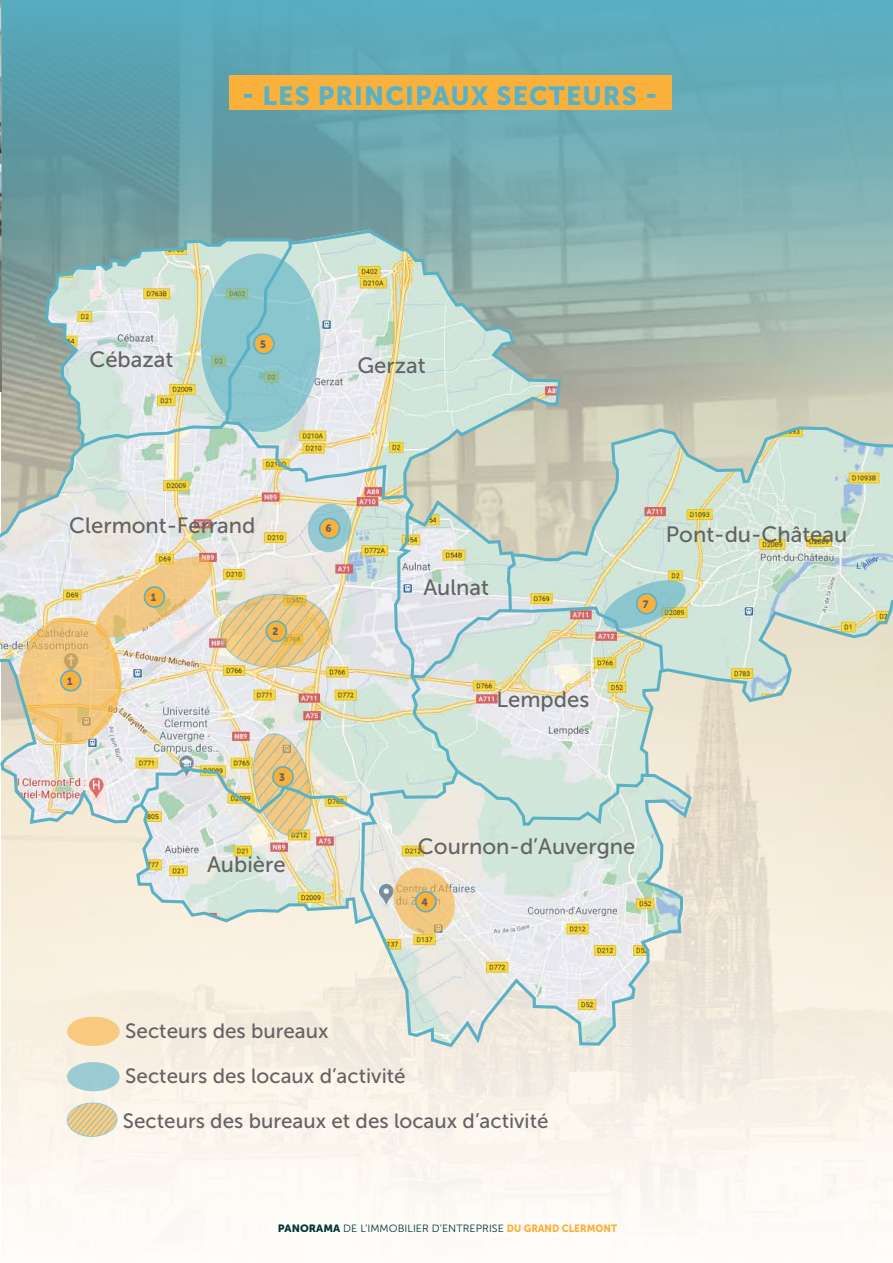
<style>
.page{position:relative;width:893px;height:1263px;background:#fff}
.page>*{position:absolute;margin:0;border:0;box-sizing:border-box;transform-origin:0 0}
.t1{font:26.25px "Museo Sans 900";letter-spacing:.04em;color:#5ab1c6}
.t2{font:22.05px "Museo Sans 500";color:#646363}
.t3{font:20.55px "Museo Sans 500";color:#646363}
.t4{font:10.65px "Museo Sans 900";color:#646363;scale:.95 1}
.t5{font:10.5px "Museo Sans 300";letter-spacing:.005em;color:#003735}
.s1{font-family:"Museo Sans 900"}
.s2{font-family:"Museo Sans 900";color:#f9b13c}
</style>
<div class="page">
<img style="left:0;top:1px;width:1px;height:229px">
<svg style="left:1px;top:0;width:892px;height:230px;background:#67a7b1"></svg>
<div style="left:230px;top:75px;width:442px;height:34px;background:#f9b13c"></div>
<div style="left:67px;top:1062px;width:53px;height:29px;background:#9bcad2;border-radius:50%"></div>
<svg style="left:66px;top:1102px;width:52px;height:35px;background:#e2d3a8"></svg>
<img style="left:0;top:230px;width:893px;height:816px">
<svg style="left:369px;top:767px;width:325px;height:282px;background:#dde2d7"></svg>
<img style="left:0;top:419px;width:461px;height:407px">
<svg style="left:43px;top:237px;width:244px;height:213px;background:#b5d0ca"></svg>
<img style="left:287px;top:226px;width:276px;height:275px">
<svg style="left:509px;top:425px;width:384px;height:355px;background:#d7dece"></svg>
<img style="left:90px;top:502px;width:263px;height:166px">
<img style="left:403px;top:498px;width:286px;height:182px">
<img style="left:135px;top:731px;width:245px;height:195px">
<div style="left:61px;top:671px;width:20px;height:20px;background:#f9b13c;border-radius:50%"></div>
<div style="left:60px;top:670px;width:22px;height:22px;border:2px solid #5ab1c6;border-radius:50%"></div>
<div style="left:144px;top:587px;width:20px;height:20px;background:#f9b13c;border-radius:50%"></div>
<div style="left:144px;top:586px;width:21px;height:22px;border:2px solid #5ab1c6;border-radius:50%"></div>
<div style="left:266px;top:621px;width:20px;height:20px;background:#f9b13c;border-radius:50%"></div>
<div style="left:265px;top:620px;width:22px;height:22px;border:2px solid #5ab1c6;border-radius:50%"></div>
<div style="left:273px;top:767px;width:20px;height:20px;background:#f9b13c;border-radius:50%"></div>
<div style="left:272px;top:766px;width:22px;height:22px;border:2px solid #5ab1c6;border-radius:50%"></div>
<div style="left:416px;top:892px;width:20px;height:20px;background:#f9b13c;border-radius:50%"></div>
<div style="left:415px;top:891px;width:22px;height:21px;border:2px solid #5ab1c6;border-radius:50%"></div>
<div style="left:254px;top:334px;width:20px;height:20px;background:#f9b13c;border-radius:50%"></div>
<div style="left:253px;top:333px;width:22px;height:22px;border:2px solid #5ab1c6;border-radius:50%"></div>
<div style="left:320px;top:518px;width:20px;height:20px;background:#f9b13c;border-radius:50%"></div>
<div style="left:319px;top:518px;width:21px;height:21px;border:2px solid #5ab1c6;border-radius:50%"></div>
<div style="left:637px;top:594px;width:20px;height:20px;background:#f9b13c;border-radius:50%"></div>
<div style="left:636px;top:593px;width:21px;height:21px;border:2px solid #5ab1c6;border-radius:50%"></div>
<p class="t1" style="left:242px;top:80px;width:417px">- LES PRINCIPAUX SECTEURS -</p>
<p class="t4" style="left:260px;top:338px;width:8px">5</p>
<p class="t2" style="left:89px;top:347px;width:86px">Cébazat</p>
<p class="t2" style="left:357px;top:353px;width:70px">Gerzat</p>
<p class="t2" style="left:69px;top:514px;width:188px">Clermont-Ferrand</p>
<p class="t4" style="left:67px;top:675px;width:7px">1</p>
<p class="t4" style="left:151px;top:591px;width:7px">1</p>
<p class="t4" style="left:272px;top:625px;width:8px">2</p>
<p class="t4" style="left:279px;top:771px;width:8px">3</p>
<p class="t2" style="left:207px;top:852px;width:80px">Aubière</p>
<p class="t4" style="left:326px;top:523px;width:8px">6</p>
<p class="t2" style="left:423px;top:576px;width:67px">Aulnat</p>
<p class="t2" style="left:496px;top:687px;width:94px">Lempdes</p>
<p class="t2" style="left:666px;top:523px;width:183px">Pont-du-Château</p>
<p class="t4" style="left:643px;top:598px;width:7px">7</p>
<p class="t2" style="left:418px;top:834px;width:219px">Cournon-d’Auvergne</p>
<p class="t4" style="left:422px;top:896px;width:8px">4</p>
<p class="t3" style="left:125px;top:1019px;width:205px">Secteurs des bureaux</p>
<p class="t3" style="left:125px;top:1065px;width:282px">Secteurs des locaux d’activité</p>
<p class="t3" style="left:123px;top:1110px;width:427px">Secteurs des bureaux et des locaux d’activité</p>
<p class="t5" style="left:278px;top:1222px;width:341px"><span class="s1">PANORAMA</span> DE L’IMMOBILIER D’ENTREPRISE <span class="s2">DU GRAND CLERMONT</span></p>
</div>
